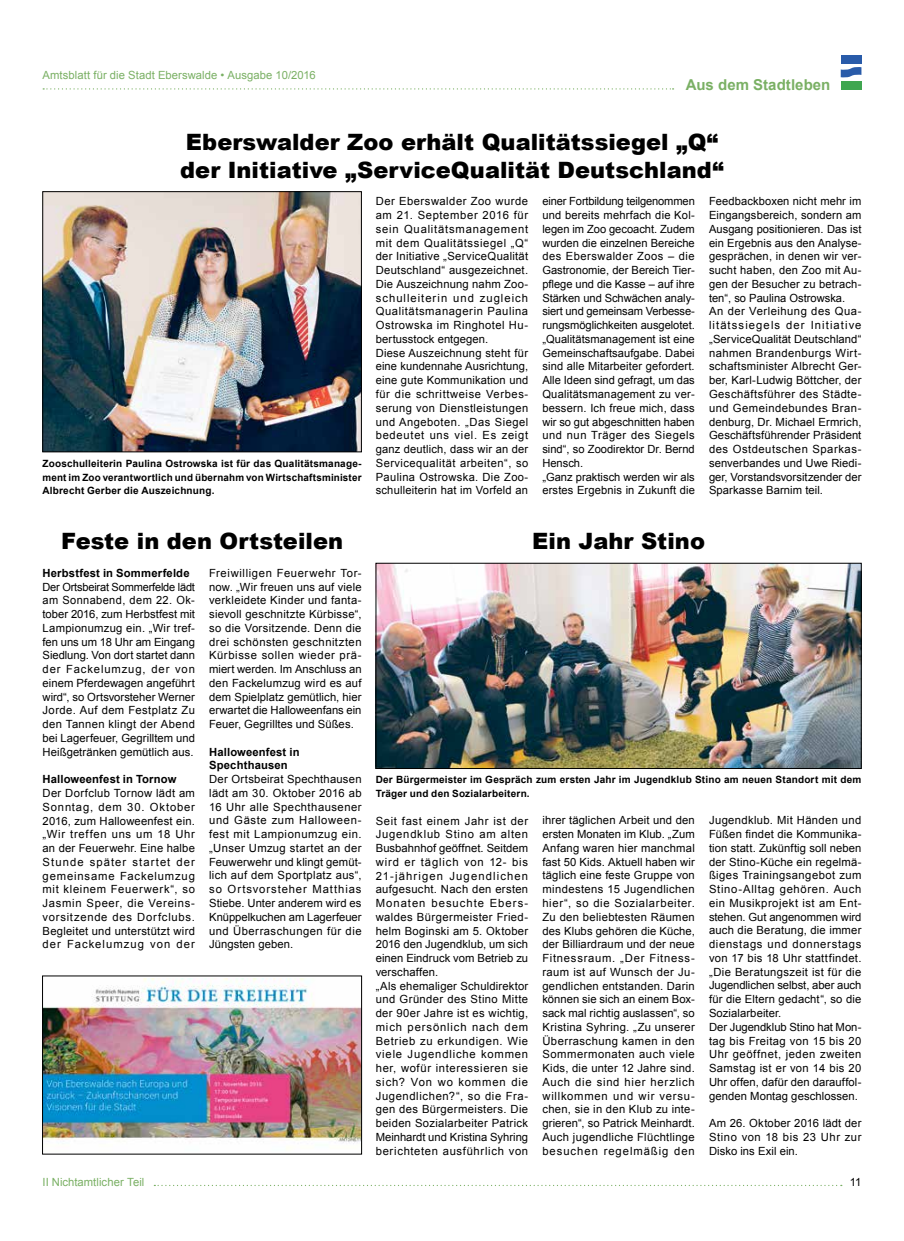
<style>
.page{position:relative;width:904px;height:1241px;background:#fff}
.page>*{position:absolute;margin:0;border:0;box-sizing:border-box;transform-origin:0 0}
.t1{font:900 22.5px/27.5px "Arial";color:#000}
.t2{font:700 15px "Arial";letter-spacing:.005em;color:#7ab064}
.t3{font:11.25px/13.8px "Arial";letter-spacing:.02em;color:#000;text-align:justify}
.t4{font:11.25px/13.8px "Arial";letter-spacing:.04em;color:#000}
.t5{font:11.25px/13.8px "Arial";color:#000}
.t6{font:700 11.25px/13.8px "Arial";letter-spacing:.01em;color:#000}
.t7{font:11.25px "Arial";letter-spacing:.005em;color:#7ab064}
.t8{font:700 10px/13.8px "Arial";letter-spacing:.02em;color:#000;text-align:justify}
</style>
<div class="page">
<svg style="left:43px;top:88px;width:630px;height:1px"></svg>
<svg style="left:154px;top:1184px;width:683px;height:1px"></svg>
<div style="left:840px;top:55px;width:21px;height:8px;background:#295ba9"></div>
<svg style="left:840px;top:67px;width:21px;height:11px"></svg>
<div style="left:840px;top:81px;width:21px;height:8px;background:#3fa650"></div>
<img style="left:45px;top:193px;width:314px;height:257px">
<div style="left:43px;top:191px;width:318px;height:261px;border:1px solid #000"></div>
<img style="left:378px;top:565px;width:481px;height:201px">
<div style="left:376px;top:563px;width:485px;height:205px;border:1px solid #000"></div>
<img style="left:44px;top:978px;width:316px;height:171px">
<div style="left:42px;top:975px;width:320px;height:179px;border:1px solid #000"></div>
<p class="t7" style="left:43px;top:68px;width:275px">Amtsblatt für die Stadt Eberswalde • Ausgabe 10/2016</p>
<h2 class="t2" style="left:685px;top:74px;width:146px">Aus dem Stadtleben</h2>
<h1 class="t1" style="left:180px;top:128px;width:545px">Eberswalder Zoo erhält Qualitätssiegel „Q“ der Initiative „ServiceQualität Deutschland“</h1>
<p class="t8" style="left:43px;top:456px;width:320px">Zooschulleiterin Paulina Ostrowska ist für das Qualitätsmanage&shy;ment im Zoo verantwortlich und übernahm von Wirtschaftsminister Albrecht Gerber die Auszeichnung.</p>
<p class="t4" style="left:376px;top:195px;width:154px">Der Eberswalder Zoo wurde am 21. September 2016 für sein Qualitätsmanagement mit dem Qualitätssiegel „Q“ der Initiative „ServiceQualität<br>Deutschland“ ausgezeichnet.<br>Die Auszeichnung nahm Zoo&shy;schulleiterin und zugleich<br>Qualitätsmanagerin Paulina<br>Ostrowska im Ringhotel Hu&shy;bertusstock entgegen.<br>Diese Auszeichnung steht für eine kundennahe Ausrichtung, eine gute Kommunikation und für die schrittweise Verbes&shy;serung von Dienstleistungen und Angeboten. „Das Siegel bedeutet uns viel. Es zeigt ganz deutlich, dass wir an der<br>Servicequalität arbeiten“, so<br>Paulina Ostrowska. Die Zoo&shy;schulleiterin hat im Vorfeld an</p>
<p class="t5" style="left:542px;top:195px;width:154px">einer Fortbildung teilgenommen und bereits mehrfach die Kol&shy;legen im Zoo gecoacht. Zudem wurden die einzelnen Bereiche des Eberswalder Zoos – die<br>Gastronomie, der Bereich Tier&shy;pflege und die Kasse – auf ihre<br>Stärken und Schwächen analy&shy;siert und gemeinsam Verbesse&shy;rungsmöglichkeiten ausgelotet. „Qualitätsmanagement ist eine<br>Gemeinschaftsaufgabe. Dabei sind alle Mitarbeiter gefordert.<br>Alle Ideen sind gefragt, um das<br>Qualitätsmanagement zu ver&shy;bessern. Ich freue mich, dass wir so gut abgeschnitten haben und nun Träger des Siegels sind“, so Zoodirektor Dr. Bernd<br>Hensch.<br>„Ganz praktisch werden wir als erstes Ergebnis in Zukunft die</p>
<p class="t3" style="left:709px;top:195px;width:154px;text-align:left">Feedbackboxen nicht mehr im<br>Eingangsbereich, sondern am<br>Ausgang positionieren. Das ist ein Ergebnis aus den Analyse&shy;gesprächen, in denen wir ver&shy;sucht haben, den Zoo mit Au&shy;gen der Besucher zu betrach&shy;ten“, so Paulina Ostrowska.<br>An der Verleihung des Qua&shy;litätssiegels der Initiative „ServiceQualität Deutschland“ nahmen Brandenburgs Wirt&shy;schaftsminister Albrecht Ger&shy;ber, Karl-Ludwig Böttcher, der<br>Geschäftsführer des Städte&shy;und Gemeindebundes Bran&shy;denburg, Dr. Michael Ermrich,<br>Geschäftsführender Präsident des Ostdeutschen Sparkas&shy;senverbandes und Uwe Riedi&shy;ger, Vorstandsvorsitzender der<br>Sparkasse Barnim teil.</p>
<h1 class="t1" style="left:61px;top:527px;width:283px">Feste in den Ortsteilen</h1>
<p class="t6" style="left:43px;top:566px;width:149px">Herbstfest in Sommerfelde</p>
<p class="t3" style="left:43px;top:580px;width:154px">Der Ortsbeirat Sommerfelde lädt am Sonnabend, dem 22. Ok&shy;tober 2016, zum Herbstfest mit Lampionumzug ein. „Wir tref&shy;fen uns um 18 Uhr am Eingang Siedlung. Von dort startet dann der Fackelumzug, der von einem Pferdewagen angeführt wird“, so Ortsvorsteher Werner Jorde. Auf dem Festplatz Zu den Tannen klingt der Abend bei Lagerfeuer, Gegrilltem und Heißgetränken gemütlich aus.</p>
<p class="t6" style="left:43px;top:772px;width:135px">Halloweenfest in Tornow</p>
<p class="t3" style="left:43px;top:786px;width:154px">Der Dorfclub Tornow lädt am Sonntag, dem 30. Oktober 2016, zum Halloweenfest ein. „Wir treffen uns um 18 Uhr an der Feuerwehr. Eine halbe Stunde später startet der gemeinsame Fackelumzug mit kleinem Feuerwerk“, so Jasmin Speer, die Vereins&shy;vorsitzende des Dorfclubs.<br>Begleitet und unterstützt wird der Fackelumzug von der</p>
<p class="t3" style="left:209px;top:566px;width:154px">Freiwilligen Feuerwehr Tor&shy;now. „Wir freuen uns auf viele verkleidete Kinder und fanta&shy;sievoll geschnitzte Kürbisse“, so die Vorsitzende. Denn die drei schönsten geschnitzten Kürbisse sollen wieder prä&shy;miert werden. Im Anschluss an den Fackelumzug wird es auf dem Spielplatz gemütlich, hier erwartet die Halloweenfans ein Feuer, Gegrilltes und Süßes.</p>
<p class="t6" style="left:209px;top:745px;width:92px">Halloweenfest in<br>Spechthausen</p>
<p class="t3" style="left:209px;top:772px;width:154px">Der Ortsbeirat Spechthausen lädt am 30. Oktober 2016 ab 16 Uhr alle Spechthausener und Gäste zum Halloween&shy;fest mit Lampionumzug ein. „Unser Umzug startet an der Feuwerwehr und klingt gemüt&shy;lich auf dem Sportplatz aus“, so Ortsvorsteher Matthias Stiebe. Unter anderem wird es Knüppelkuchen am Lagerfeuer und Überraschungen für die Jüngsten geben.</p>
<p class="t7" style="left:43px;top:1174px;width:103px">II Nichtamtlicher Teil</p>
<h1 class="t1" style="left:532px;top:527px;width:174px">Ein Jahr Stino</h1>
<p class="t8" style="left:376px;top:773px;width:487px">Der Bürgermeister im Gespräch zum ersten Jahr im Jugendklub Stino am neuen Standort mit dem<br>Träger und den Sozialarbeitern.</p>
<p class="t4" style="left:376px;top:813px;width:154px">Seit fast einem Jahr ist der<br>Jugendklub Stino am alten<br>Busbahnhof geöffnet. Seitdem wird er täglich von 12- bis<br>21-jährigen Jugendlichen aufgesucht. Nach den ersten<br>Monaten besuchte Ebers&shy;waldes Bürgermeister Fried&shy;helm Boginski am 5. Oktober<br>2016 den Jugendklub, um sich einen Eindruck vom Betrieb zu verschaffen.<br>„Als ehemaliger Schuldirektor und Gründer des Stino Mitte der 90er Jahre ist es wichtig, mich persönlich nach dem<br>Betrieb zu erkundigen. Wie viele Jugendliche kommen her, wofür interessieren sie sich? Von wo kommen die<br>Jugendlichen?“, so die Fra&shy;gen des Bürgermeisters. Die beiden Sozialarbeiter Patrick<br>Meinhardt und Kristina Syhring berichteten ausführlich von</p>
<p class="t3" style="left:542px;top:813px;width:154px">ihrer täglichen Arbeit und den ersten Monaten im Klub. „Zum Anfang waren hier manchmal fast 50 Kids. Aktuell haben wir täglich eine feste Gruppe von mindestens 15 Jugendlichen hier“, so die Sozialarbeiter.<br>Zu den beliebtesten Räumen des Klubs gehören die Küche, der Billiardraum und der neue Fitnessraum. „Der Fitness&shy;raum ist auf Wunsch der Ju&shy;gendlichen entstanden. Darin können sie sich an einem Box&shy;sack mal richtig auslassen“, so Kristina Syhring. „Zu unserer Überraschung kamen in den Sommermonaten auch viele Kids, die unter 12 Jahre sind.<br>Auch die sind hier herzlich willkommen und wir versu&shy;chen, sie in den Klub zu inte&shy;grieren“, so Patrick Meinhardt.<br>Auch jugendliche Flüchtlinge besuchen regelmäßig den</p>
<p class="t3" style="left:709px;top:813px;width:154px;text-align:left">Jugendklub. Mit Händen und<br>Füßen findet die Kommunika&shy;tion statt. Zukünftig soll neben der Stino-Küche ein regelmä&shy;ßiges Trainingsangebot zum<br>Stino-Alltag gehören. Auch ein Musikprojekt ist am Ent&shy;stehen. Gut angenommen wird auch die Beratung, die immer dienstags und donnerstags von 17 bis 18 Uhr stattfindet. „Die Beratungszeit ist für die<br>Jugendlichen selbst, aber auch für die Eltern gedacht“, so die<br>Sozialarbeiter.<br>Der Jugendklub Stino hat Mon&shy;tag bis Freitag von 15 bis 20<br>Uhr geöffnet, jeden zweiten<br>Samstag ist er von 14 bis 20<br>Uhr offen, dafür den darauffol&shy;genden Montag geschlossen.</p>
<p class="t3" style="left:709px;top:1116px;width:154px">Am 26. Oktober 2016 lädt der Stino von 18 bis 23 Uhr zur Disko ins Exil ein.</p>
<p class="t3" style="left:849px;top:1175px;width:13px">11</p>
</div>
